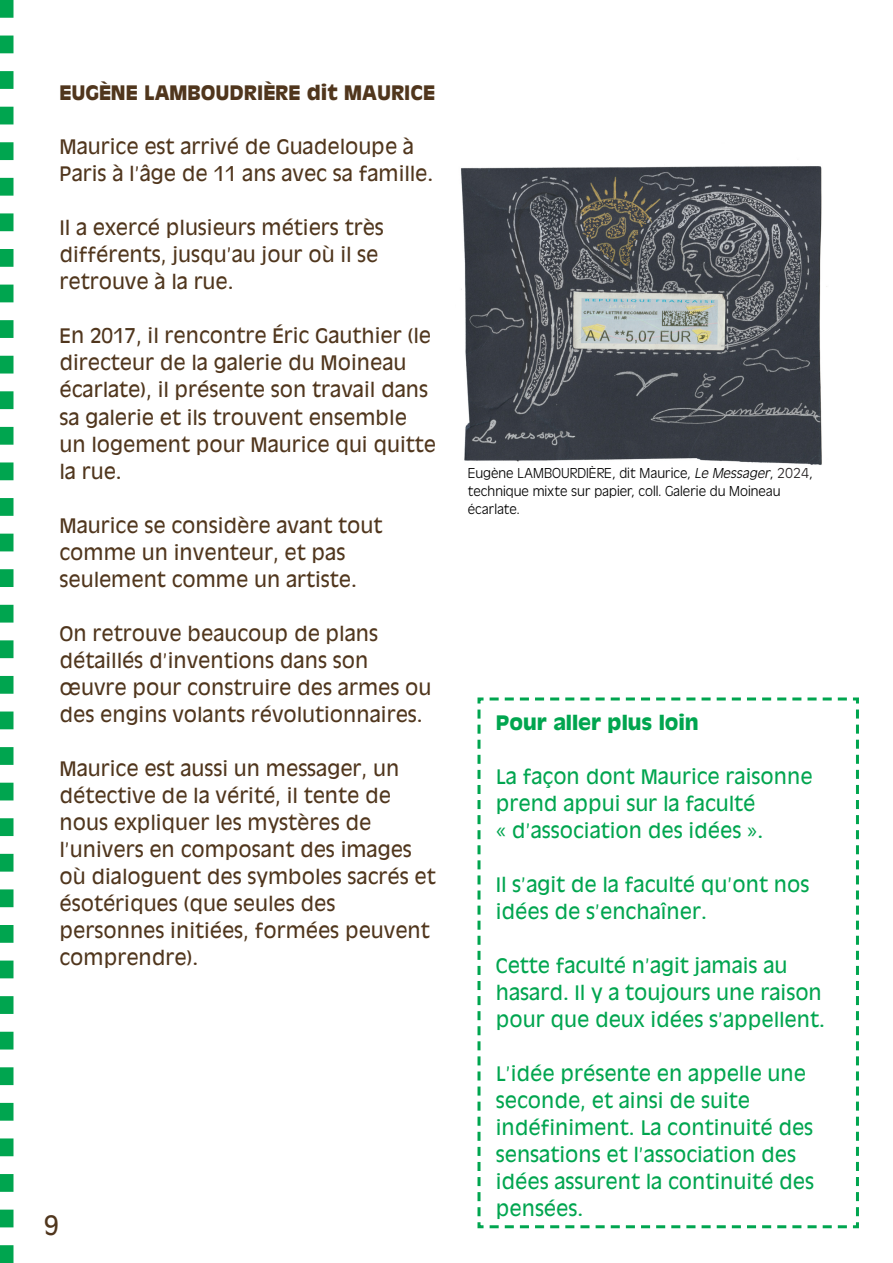
<style>
.page{position:relative;width:893px;height:1263px;background:#fff}
.page>*{position:absolute;margin:0;border:0;box-sizing:border-box;transform-origin:0 0}
.t1{font:25.5px "Antique Olive";color:#50361d}
.texte{font:19.5px/27px "Antique Olive";color:#50361d}
.texte-2{font:19.5px/27px "Antique Olive";color:#00a54f}
.mini_sous_titre{font:700 19.5px "Antique Olive";color:#50361d}
.mini_sous_titre-2{font:700 19.5px "Antique Olive";color:#00a54f}
.t2{font:300 15px/18px "Antique Oli";color:#000}
.s1{font-style:italic}
.s2{color:#231f20}
</style>
<div class="page">
<svg style="left:0;top:0;width:14px;height:1263px"></svg>
<img style="left:460px;top:166px;width:367px;height:299px">
<svg style="left:477px;top:697px;width:382px;height:532px"></svg>
<p class="mini_sous_titre" style="left:60px;top:80px;width:377px">EUGÈNE LAMBOUDRIÈRE dit MAURICE</p>
<p class="texte" style="left:60px;top:133px;width:375px">Maurice est arrivé de Guadeloupe à<br>Paris à l’âge de 11 ans avec sa famille.</p>
<p class="texte" style="left:60px;top:214px;width:326px">Il a exercé plusieurs métiers très différents, jusqu’au jour où il se retrouve à la rue.</p>
<p class="texte" style="left:60px;top:322px;width:378px">En 2017, il rencontre Éric Gauthier (le directeur de la galerie du Moineau écarlate), il présente son travail dans sa galerie et ils trouvent ensemble un logement pour Maurice qui quitte la rue.</p>
<p class="texte" style="left:60px;top:511px;width:324px">Maurice se considère avant tout comme un inventeur, et pas seulement comme un artiste.</p>
<p class="texte" style="left:60px;top:619px;width:373px">On retrouve beaucoup de plans détaillés d’inventions dans son œuvre pour construire des armes ou des engins volants révolutionnaires.</p>
<p class="texte" style="left:60px;top:754px;width:378px">Maurice est aussi un messager, un détective de la vérité, il tente de nous expliquer les mystères de l’univers en composant des images où dialoguent des symboles sacrés et ésotériques (que seules des personnes initiées, formées peuvent comprendre).</p>
<h1 class="t1" style="left:44px;top:1209px;width:17px">9</h1>
<p class="t2" style="left:468px;top:464px;width:347px">Eugène LAMBOURDIÈRE, dit Maurice, <span class="s1">Le Messager</span>, <span class="s2">2024</span>, technique mixte sur papier, coll. Galerie du Moineau écarlate.</p>
<p class="mini_sous_titre-2" style="left:496px;top:709px;width:205px">Pour aller plus loin</p>
<p class="texte-2" style="left:496px;top:762px;width:318px">La façon dont Maurice raisonne prend appui sur la faculté<br>« d’association des idées ».</p>
<p class="texte-2" style="left:496px;top:870px;width:315px">Il s’agit de la faculté qu’ont nos idées de s’enchaîner.</p>
<p class="texte-2" style="left:496px;top:951px;width:331px">Cette faculté n’agit jamais au hasard. Il y a toujours une raison pour que deux idées s’appellent.</p>
<p class="texte-2" style="left:496px;top:1059px;width:320px">L’idée présente en appelle une seconde, et ainsi de suite indéfiniment. La continuité des sensations et l’association des idées assurent la continuité des pensées.</p>
</div>
